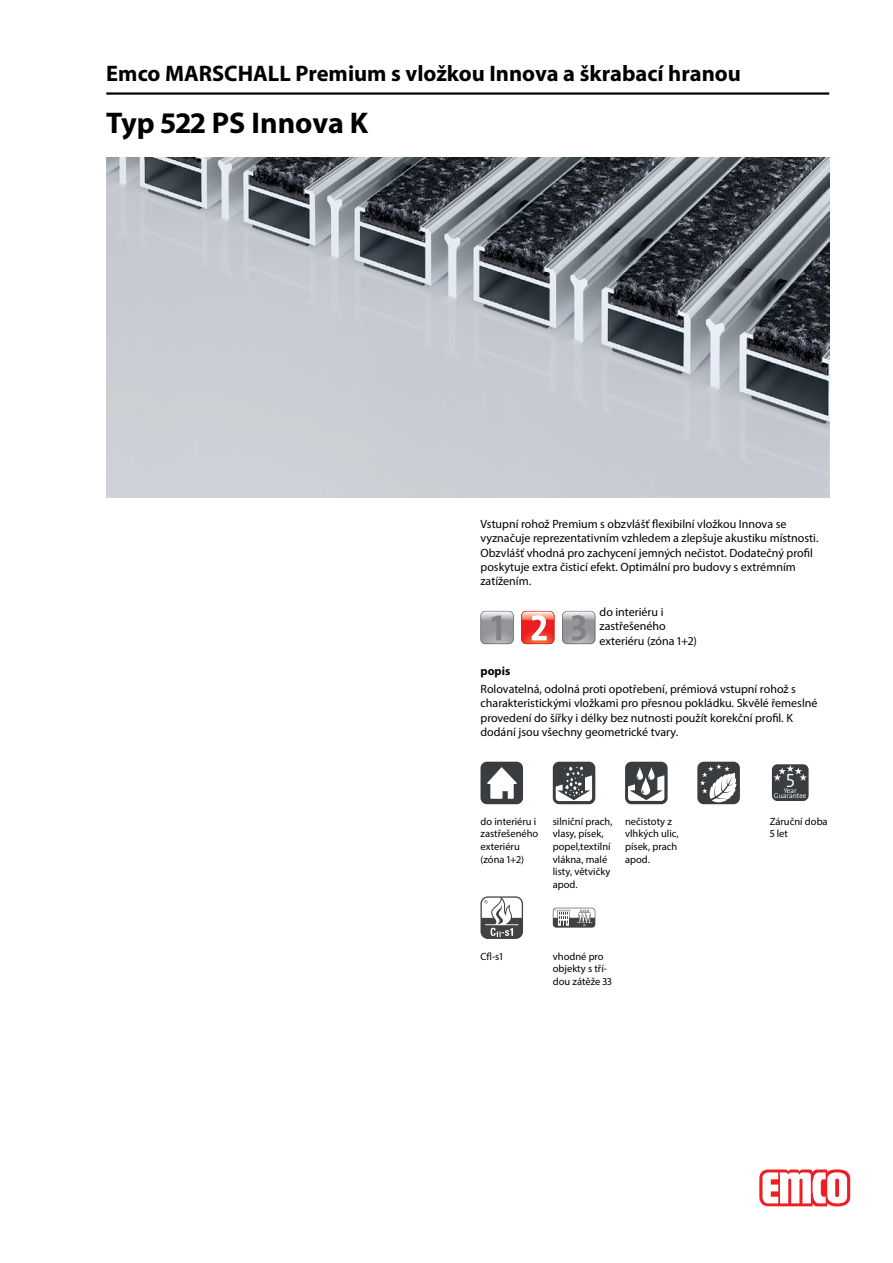
<style>
.page{position:relative;width:893px;height:1263px;background:#fff}
.page>*{position:absolute;margin:0;border:0;box-sizing:border-box;transform-origin:0 0}
.typ_bau{font:700 30px "Myriad Pro";color:#000}
.titel1_em_bau{font:700 22.5px "Myriad Pro";color:#000}
.BILDR{font:300 19.5px "The Sans Os F";color:#fff}
.fliesstext_bau{font:12px/14.4px "Myriad Pro";color:#000}
.Stoerer{font:12px/14.4px "Myriad Pro";color:#000}
.fliesstext_bold_bau{font:700 12px "Myriad Pro";color:#000}
.mouseovertext_bau{font:10.5px/12.6px "Myriad Pro";color:#000}
.BILDR-2{font:300 7.05px/5.2px "The Sans Os F";color:#fff;text-align:center}
</style>
<div class="page">
<img style="left:106px;top:157px;width:723px;height:340px">
<hr style="left:106px;top:92px;width:723px;height:3px;background:#000">
<svg style="left:759px;top:1169px;width:91px;height:37px"></svg>
<svg style="left:521px;top:611px;width:33px;height:33px"></svg>
<svg style="left:562px;top:611px;width:33px;height:33px"></svg>
<svg style="left:480px;top:611px;width:34px;height:33px"></svg>
<div style="left:480px;top:762px;width:43px;height:42px;background:#3a3d40;border-radius:6px"></div>
<svg style="left:487px;top:767px;width:30px;height:32px"></svg>
<div style="left:553px;top:762px;width:42px;height:42px;background:#3a3d40;border-radius:6px"></div>
<svg style="left:556px;top:766px;width:36px;height:35px"></svg>
<div style="left:625px;top:762px;width:43px;height:42px;background:#3a3d40;border-radius:6px"></div>
<svg style="left:628px;top:767px;width:36px;height:34px"></svg>
<div style="left:697px;top:762px;width:43px;height:42px;background:#3a3d40;border-radius:6px"></div>
<svg style="left:700px;top:764px;width:36px;height:38px"></svg>
<div style="left:772px;top:764px;width:37px;height:37px;background:#3a3d40;border-radius:5px"></div>
<svg style="left:773px;top:765px;width:34px;height:16px"></svg>
<svg style="left:480px;top:896px;width:43px;height:43px"></svg>
<svg style="left:553px;top:908px;width:42px;height:20px"></svg>
<p class="titel1_em_bau" style="left:106px;top:59px;width:636px">Emco MARSCHALL Premium s vložkou Innova a škrabací hranou</p>
<p class="typ_bau" style="left:106px;top:103px;width:264px">Typ 522 PS Innova K</p>
<p class="Stoerer" style="left:480px;top:516px;width:339px">Vstupní rohož Premium s obzvlášť flexibilní vložkou Innova se vyznačuje reprezentativním vzhledem a zlepšuje akustiku místnosti.<br>Obzvlášť vhodná pro zachycení jemných nečistot. Dodatečný profil poskytuje extra čisticí efekt. Optimální pro budovy s extrémním zatížením.</p>
<p class="fliesstext_bau" style="left:600px;top:605px;width:99px">do interiéru i zastřešeného exteriéru (zóna 1+2)</p>
<p class="fliesstext_bold_bau" style="left:480px;top:663px;width:31px">popis</p>
<p class="fliesstext_bau" style="left:480px;top:681px;width:338px">Rolovatelná, odolná proti opotřebení, prémiová vstupní rohož s charakteristickými vložkami pro přesnou pokládku. Skvělé řemeslné provedení do šířky i délky bez nutnosti použít korekční profil. K dodání jsou všechny geometrické tvary.</p>
<p class="mouseovertext_bau" style="left:480px;top:815px;width:59px">do interiéru i zastřešeného exteriéru (zóna 1+2)</p>
<p class="mouseovertext_bau" style="left:553px;top:815px;width:61px">silniční prach, vlasy, písek, popel,textilní vlákna, malé listy, větvičky apod.</p>
<p class="mouseovertext_bau" style="left:625px;top:815px;width:55px">nečistoty z vlhkých ulic, písek, prach apod.</p>
<p class="mouseovertext_bau" style="left:480px;top:949px;width:24px">Cfl-s1</p>
<p class="mouseovertext_bau" style="left:553px;top:949px;width:61px">vhodné pro objekty s tří&shy;dou zátěže 33</p>
<p class="BILDR" style="left:786px;top:768px;width:10px">5</p>
<p class="BILDR-2" style="left:774px;top:788px;width:34px">Year<br>Guarantee</p>
<p class="mouseovertext_bau" style="left:770px;top:815px;width:60px">Záruční doba<br>5 let</p>
</div>
